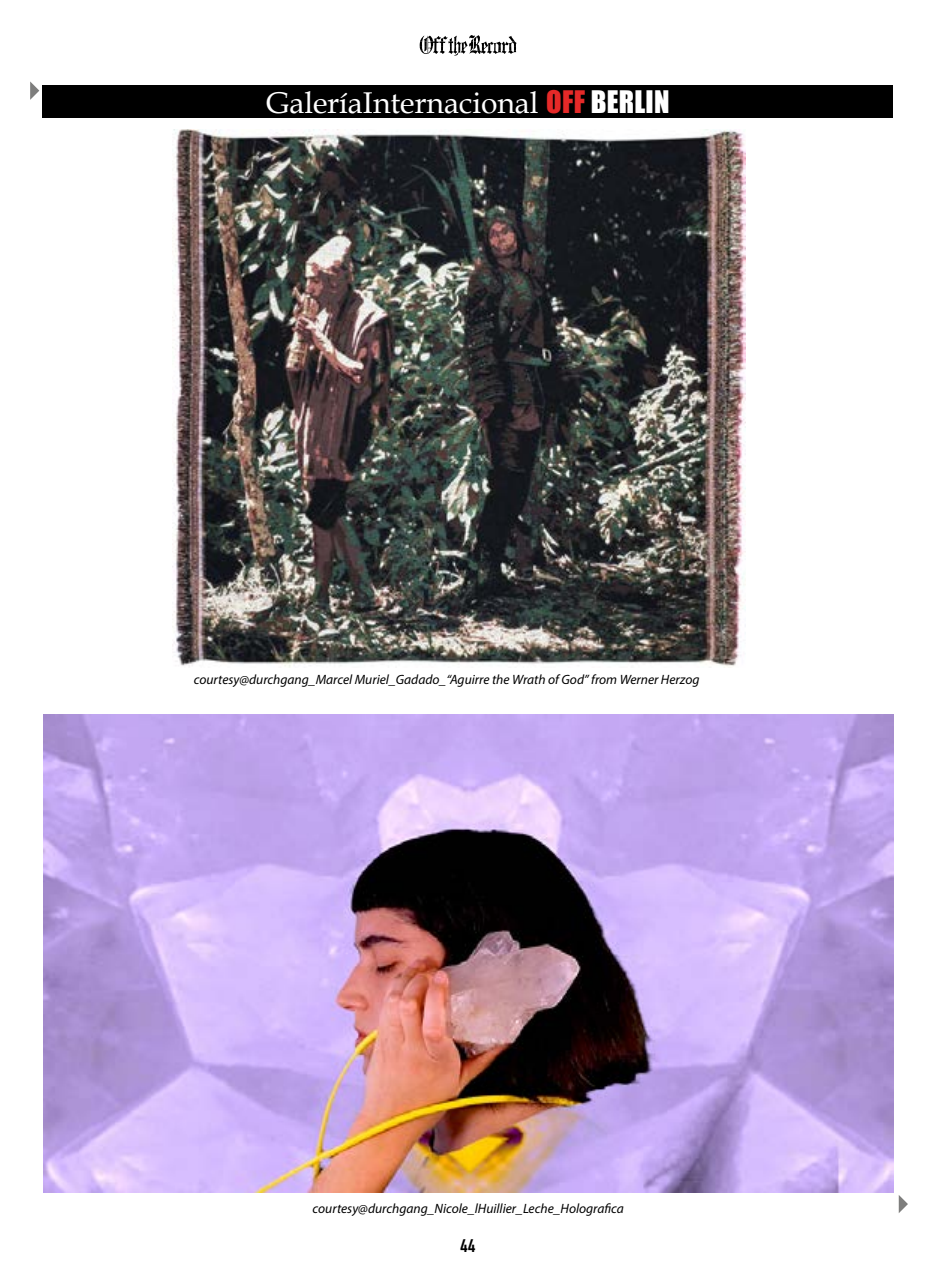
<style>
.page{position:relative;width:936px;height:1276px;background:#fff}
.page>*{position:absolute;margin:0;border:0;box-sizing:border-box;transform-origin:0 0}
.t1{font:30px "Book Antiqua";color:#fff}
.t2{font:700 18px "DIN Condensed";color:#000;scale:1.07 1}
.t3{font:italic 13.5px "Myriad Pro";color:#000}
.s1{font-family:"Impact";font-size:28.5px;color:#e52928}
.s2{font-family:"Impact";font-size:28.5px}
</style>
<div class="page">
<svg style="left:419px;top:35px;width:97px;height:21px"></svg>
<svg style="left:898px;top:1195px;width:9px;height:18px"></svg>
<svg style="left:30px;top:81px;width:9px;height:19px"></svg>
<img style="left:43px;top:714px;width:850px;height:478px">
<div style="left:43px;top:85px;width:850px;height:33px;background:#000"></div>
<img style="left:172px;top:130px;width:573px;height:537px">
<h1 class="t1" style="left:266px;top:82px;width:404px">GaleríaInternacional <span class="s1">OFF</span> <span class="s2">BERLIN</span></h1>
<p class="t3" style="left:194px;top:670px;width:507px">courtesy@durchgang_Marcel Muriel_Gadado_“Aguirre the Wrath of God” from Werner Herzog</p>
<p class="t3" style="left:312px;top:1200px;width:313px">courtesy@durchgang_Nicole_lHuillier_Leche_Holografica</p>
<h2 class="t2" style="left:460px;top:1233px;width:15px">44</h2>
</div>
